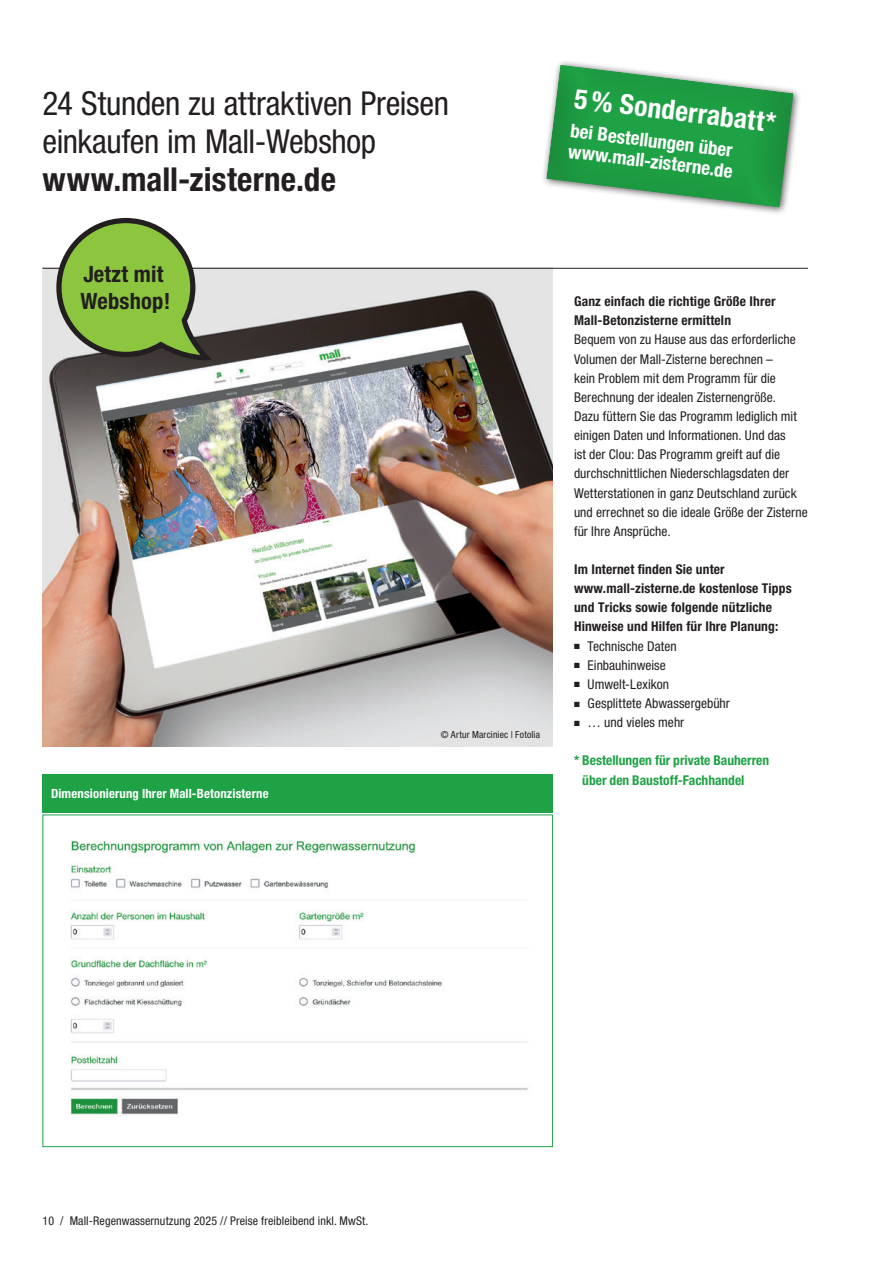
<style>
.page{position:relative;width:893px;height:1263px;background:#fff}
.page>*{position:absolute;margin:0;border:0;box-sizing:border-box;transform-origin:0 0}
.t1{font:condensed 33px/38.2px "Helvetica Neue LT Pro";letter-spacing:-.01em;color:#231f20}
.t2{font:700 condensed 33px "Helvetica Neue LT Pro";letter-spacing:.01em;color:#231f20}
.t3{font:700 condensed 27.45px "Helvetica Neue LT Pro";color:#fff}
.t4{font:700 condensed 22.5px/27px "Helvetica Neue LT Pro";letter-spacing:.01em;color:#231f20}
.t5{font:700 condensed 18.9px/20.5px "Helvetica Neue LT Pro";color:#fff}
.t6{font:condensed 13.5px/19.2px "Helvetica Neue LT Pro";letter-spacing:.005em;color:#231f20}
.t7{font:700 condensed 13.5px/19.2px "Helvetica Neue LT Pro";letter-spacing:.01em;color:#231f20}
.t8{font:700 condensed 13.5px/19.2px "Helvetica Neue LT Pro";color:#1fa245}
.t9{font:700 condensed 12.75px "Helvetica Neue LT Pro";letter-spacing:.01em;color:#fff}
.t10{font:condensed 12px "Helvetica Neue LT Pro";letter-spacing:.01em;color:#231f20}
.t11{font:condensed 9.75px "Helvetica Neue LT Pro";letter-spacing:.015em;color:#231f20}
</style>
<div class="page">
<img style="left:43px;top:269px;width:510px;height:477px">
<hr style="left:43px;top:268px;width:765px;height:1px;background:#231f20">
<svg style="left:54px;top:217px;width:157px;height:143px;background:#95b866"></svg>
<img style="left:70px;top:840px;width:458px;height:276px">
<div style="left:43px;top:774px;width:510px;height:38px;background:#1fa245"></div>
<div style="left:540px;top:59px;width:262px;height:157px;background:#231f20;opacity:.75"></div>
<svg style="left:543px;top:61px;width:252px;height:148px"></svg>
<h1 class="t1" style="left:43px;top:84px;width:408px">24 Stunden zu attraktiven Preisen einkaufen im Mall-Webshop</h1>
<h1 class="t2" style="left:43px;top:160px;width:295px">www.mall-zisterne.de</h1>
<h2 class="t3" style="left:577px;top:82px;width:204px;rotate:7deg">5% Sonderrabatt*</h2>
<h3 class="t5" style="left:572px;top:120px;width:167px;rotate:7deg">bei Bestellungen über www.mall-zisterne.de</h3>
<h3 class="t4" style="left:81px;top:261px;width:91px">Jetzt mit<br>Webshop!</h3>
<p class="t9" style="left:51px;top:786px;width:219px">Dimensionierung Ihrer Mall-Betonzisterne</p>
<p class="t11" style="left:441px;top:728px;width:101px">© Artur Marciniec | Fotolia</p>
<p class="t7" style="left:574px;top:292px;width:203px">Ganz einfach die richtige Größe Ihrer<br>Mall-Betonzisterne ermitteln</p>
<p class="t6" style="left:574px;top:330px;width:235px">Bequem von zu Hause aus das erforderliche Volumen der Mall-Zisterne berechnen –<br>kein Problem mit dem Programm für die Berechnung der idealen Zisternengröße.<br>Dazu füttern Sie das Programm lediglich mit einigen Daten und Informationen. Und das<br>ist der Clou: Das Programm greift auf die durchschnittlichen Niederschlagsdaten der Wetterstationen in ganz Deutschland zurück und errechnet so die ideale Größe der Zisterne für Ihre Ansprüche.</p>
<p class="t7" style="left:574px;top:560px;width:219px">Im Internet finden Sie unter www.mall-zisterne.de kostenlose Tipps und Tricks sowie folgende nützliche Hinweise und Hilfen für Ihre Planung:</p>
<p class="t6" style="left:574px;top:636px;width:104px">■ Technische Daten</p>
<p class="t6" style="left:574px;top:655px;width:93px">■ Einbauhinweise</p>
<p class="t6" style="left:574px;top:674px;width:96px">■ Umwelt-Lexikon</p>
<p class="t6" style="left:574px;top:693px;width:157px">■ Gesplittete Abwassergebühr</p>
<p class="t6" style="left:574px;top:713px;width:112px">■ … und vieles mehr</p>
<p class="t8" style="left:582px;top:751px;width:189px;text-indent:-8px">* Bestellungen für private Bauherren über den Baustoff-Fachhandel</p>
<p class="t10" style="left:43px;top:1213px;width:327px">10 / Mall-Regenwassernutzung 2025 // Preise freibleibend inkl. MwSt.</p>
</div>
